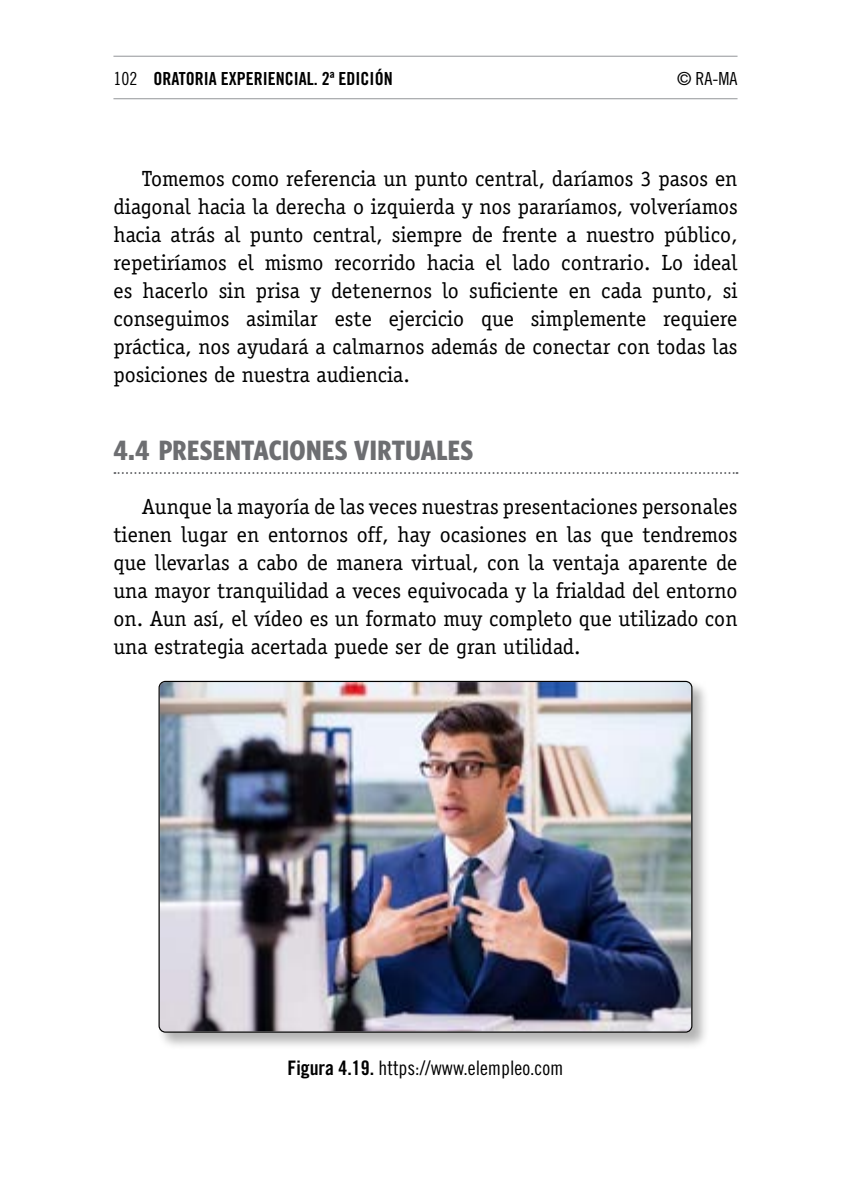
<style>
.page{position:relative;width:851px;height:1191px;background:#fff}
.page>*{position:absolute;margin:0;border:0;box-sizing:border-box;transform-origin:0 0}
.t1{font:700 condensed 28px "Whitney HTF";letter-spacing:.01em;color:#6d6e71}
.t2{font:22px/28px "Officina Serif Std";color:#000;text-align:justify}
.t3{font:20px "Trade Gothic LT Std Cn 18";color:#000}
.t4{font:18px "Trade Gothic LT Std Bd Cn 20";color:#000}
.t5{font:18px "Trade Gothic LT Std Cn 18";color:#000}
.s1{font-family:"Trade Gothic LT Std Cn 18"}
.s2{font-family:"Trade Gothic LT Std Bd Cn 20"}
</style>
<div class="page">
<hr style="left:113px;top:98px;width:624px;height:1px;background:#939598">
<hr style="left:113px;top:56px;width:624px;height:1px;background:#939598">
<svg style="left:114px;top:472px;width:623px;height:2px"></svg>
<div style="left:158px;top:680px;width:550px;height:370px;background:#000;opacity:.3"></div>
<img style="left:160px;top:682px;width:531px;height:349px">
<p class="t4" style="left:113px;top:67px;width:281px"><span class="s1">102</span> ORATORIA EXPERIENCIAL. 2ª EDICIÓN</p>
<p class="t5" style="left:677px;top:67px;width:62px">© RA-MA</p>
<p class="t2" style="left:113px;top:164px;width:625px;text-indent:28px">Tomemos como referencia un punto central, daríamos 3 pasos en diagonal hacia la derecha o izquierda y nos pararíamos, volveríamos hacia atrás al punto central, siempre de frente a nuestro público, repetiríamos el mismo recorrido hacia el lado contrario. Lo ideal es hacerlo sin prisa y detenernos lo suficiente en cada punto, si conseguimos asimilar este ejercicio que simplemente requiere práctica, nos ayudará a calmarnos además de conectar con todas las posiciones de nuestra audiencia.</p>
<p class="t1" style="left:113px;top:434px;width:361px">4.4 PRESENTACIONES VIRTUALES</p>
<p class="t2" style="left:113px;top:492px;width:625px;text-indent:28px">Aunque la mayoría de las veces nuestras presentaciones personales tienen lugar en entornos off, hay ocasiones en las que tendremos que llevarlas a cabo de manera virtual, con la ventaja aparente de una mayor tranquilidad a veces equivocada y la frialdad del entorno on. Aun así, el vídeo es un formato muy completo que utilizado con una estrategia acertada puede ser de gran utilidad.</p>
<p class="t3" style="left:287px;top:1056px;width:277px"><span class="s2">Figura 4.19.</span> https://www.elempleo.com</p>
</div>
